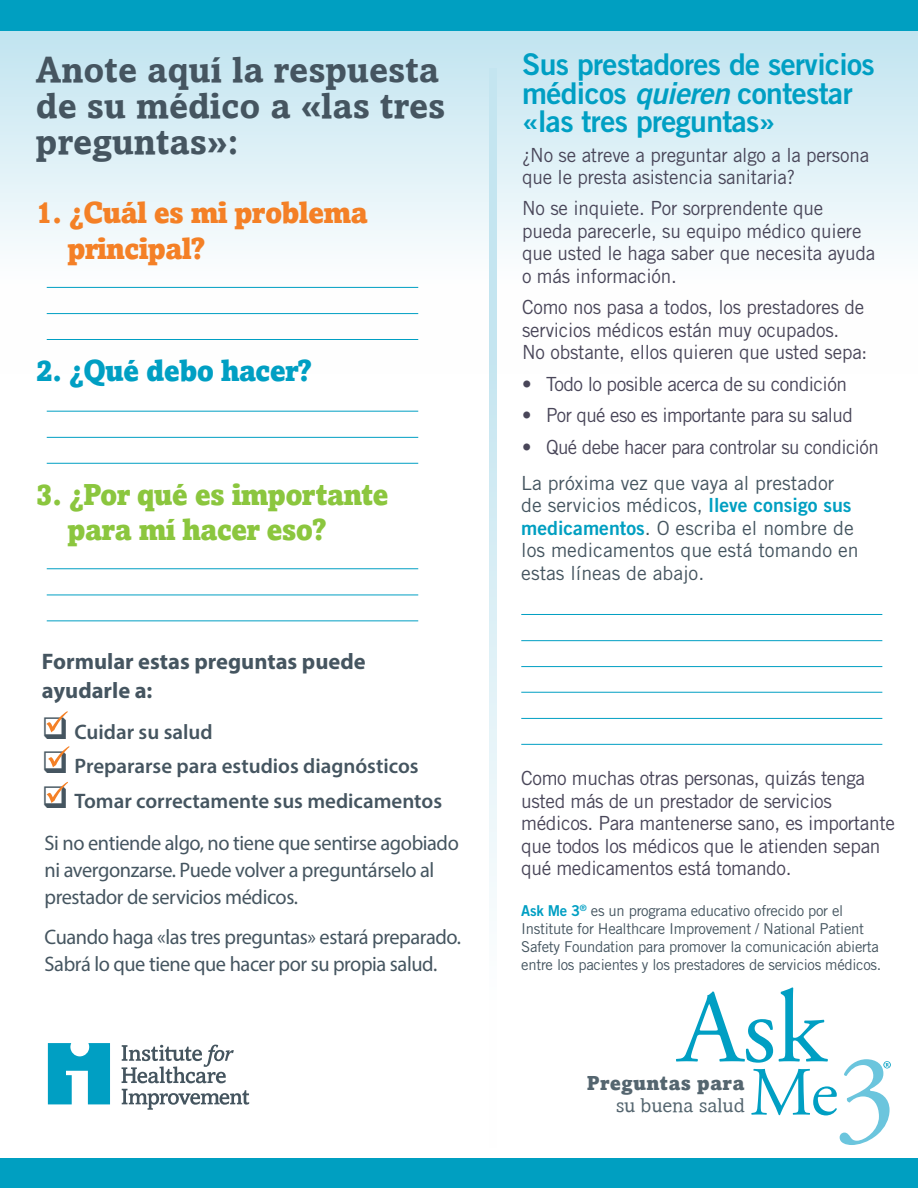
<style>
.page{position:relative;width:918px;height:1188px;background:#fff}
.page>*{position:absolute;margin:0;border:0;box-sizing:border-box;transform-origin:0 0}
.Heading{font:700 36px/36px "Amasis";color:#455560}
.Heading-2{font:30px/28.5px "Trade Gothic LT Std Bd 2";letter-spacing:-.02em;color:#009fc3}
.t1{font:900 30px/34.5px "Amasis MT Std";letter-spacing:-.03em;color:#8bc63e;scale:.96 1}
.t2{font:900 30px/36px "Amasis MT Std";letter-spacing:-.03em;color:#f48026;scale:.96 1}
.t3{font:900 30px "Amasis MT Std";letter-spacing:-.03em;color:#009fc3;scale:.96 1}
.Heading-3{font:700 22.5px/28.5px "Myriad Pro";color:#455560}
.text{font:21px/27px "Myriad Pro";letter-spacing:-.02em;color:#455560}
.text-2{font:600 21px "Myriad Pro";color:#455560}
.large_text_2{font:900 20.1px/22.5px "Amasis MT Std";letter-spacing:.01em;color:#54656f;text-align:right}
.text-3{font:19.5px/22.5px "Trade Gothic LT Std";letter-spacing:-.01em;color:#494659}
.text-4{font:19.5px/22.5px "Trade Gothic LT Std";color:#455560}
.text-5{font:19.5px "Trade Gothic LT Std";letter-spacing:-.03em;color:#494659;scale:.96 1}
.text-6{font:19.5px "Trade Gothic LT Std";letter-spacing:-.03em;color:#494659}
.t4{font:15px/18px "Trade Gothic LT Std";letter-spacing:-.02em;color:#455560}
.s1{font-family:"Trade Gothic LT Std Bd 2 Obl"}
.s2{font-family:"Trade Gothic LT Std Bd 2";color:#009fc1}
.s3{font-family:"Trade Gothic LT Std Bd 2";color:#009fc3}
.s4{font-family:"Amasis";font-weight:400}
</style>
<div class="page">
<svg style="left:46px;top:711px;width:22px;height:21px"></svg>
<svg style="left:48px;top:746px;width:22px;height:21px"></svg>
<svg style="left:47px;top:782px;width:21px;height:21px"></svg>
<div style="left:0;top:0;width:918px;height:374px;background:linear-gradient(to bottom,#b9e1ee,#fff)"></div>
<div style="left:0;top:0;width:918px;height:30px;background:#009fc1"></div>
<div style="left:0;top:1159px;width:918px;height:29px;background:#009fc1"></div>
<svg style="left:489px;top:68px;width:7px;height:830px;background:#d4ebf3"></svg>
<hr style="left:47px;top:287px;width:371px;height:1px;background:#009fc3">
<hr style="left:47px;top:313px;width:371px;height:1px;background:#009fc3">
<hr style="left:47px;top:339px;width:371px;height:1px;background:#009fc3">
<hr style="left:47px;top:568px;width:371px;height:1px;background:#009fc3">
<hr style="left:47px;top:595px;width:371px;height:1px;background:#009fc3">
<hr style="left:47px;top:621px;width:371px;height:1px;background:#009fc3">
<hr style="left:47px;top:411px;width:371px;height:1px;background:#009fc3">
<hr style="left:47px;top:437px;width:371px;height:1px;background:#009fc3">
<hr style="left:47px;top:463px;width:371px;height:1px;background:#009fc3">
<hr style="left:521px;top:614px;width:361px;height:1px;background:#009fc3">
<hr style="left:521px;top:640px;width:361px;height:1px;background:#009fc3">
<hr style="left:521px;top:666px;width:361px;height:1px;background:#009fc3">
<hr style="left:521px;top:692px;width:361px;height:1px;background:#009fc3">
<hr style="left:521px;top:718px;width:361px;height:1px;background:#009fc3">
<hr style="left:521px;top:744px;width:361px;height:1px;background:#009fc3">
<svg style="left:676px;top:987px;width:215px;height:158px"></svg>
<svg style="left:48px;top:1043px;width:62px;height:61px"></svg>
<svg style="left:122px;top:1089px;width:127px;height:21px"></svg>
<svg style="left:122px;top:1045px;width:112px;height:38px"></svg>
<p class="Heading" style="left:36px;top:51px;width:411px">Anote aquí la respuesta de su médico a «las tres preguntas»:</p>
<p class="t2" style="left:67px;top:194px;width:314px;text-indent:-32px">1. ¿Cuál es mi problema principal?</p>
<p class="t3" style="left:36px;top:352px;width:289px">2. ¿Qué debo hacer?</p>
<p class="Heading-2" style="left:522px;top:50px;width:354px">Sus prestadores de servicios médicos <span class="s1">quieren</span> contestar «las tres preguntas»</p>
<p class="text-3" style="left:522px;top:143px;width:349px">¿No se atreve a preguntar algo a la persona que le presta asistencia sanitaria?</p>
<p class="text-3" style="left:522px;top:197px;width:355px">No se inquiete. Por sorprendente que pueda parecerle, su equipo médico quiere que usted le haga saber que necesita ayuda o más información.</p>
<p class="text-3" style="left:522px;top:296px;width:347px">Como nos pasa a todos, los prestadores de servicios médicos están muy ocupados.<br>No obstante, ellos quieren que usted sepa:</p>
<p class="text-6" style="left:522px;top:372px;width:326px">• Todo lo posible acerca de su condición</p>
<p class="text-5" style="left:522px;top:403px;width:346px">• Por qué eso es importante para su salud</p>
<p class="text-5" style="left:522px;top:435px;width:373px">• Qué debe hacer para controlar su condición</p>
<p class="t1" style="left:67px;top:477px;width:336px;text-indent:-32px">3. ¿Por qué es importante para mí hacer eso?</p>
<p class="text-4" style="left:521px;top:472px;width:339px">La próxima vez que vaya al prestador de servicios médicos, <span class="s2">lleve consigo sus medicamentos</span>. O escriba el nombre de los medicamentos que está tomando en estas líneas de abajo.</p>
<p class="Heading-3" style="left:42px;top:647px;width:325px">Formular estas preguntas puede ayudarle a:</p>
<p class="text-2" style="left:42px;top:718px;width:172px">❑ Cuidar su salud</p>
<p class="text-2" style="left:42px;top:753px;width:378px">❑ Prepararse para estudios diagnósticos</p>
<p class="text-2" style="left:42px;top:787px;width:402px">❑ Tomar correctamente sus medicamentos</p>
<p class="text" style="left:45px;top:829px;width:416px">Si no entiende algo, no tiene que sentirse agobiado ni avergonzarse. Puede volver a preguntárselo al prestador de servicios médicos.</p>
<p class="text" style="left:45px;top:923px;width:418px">Cuando haga «las tres preguntas» estará preparado.<br>Sabrá lo que tiene que hacer por su propia salud.</p>
<p class="text-3" style="left:521px;top:767px;width:375px">Como muchas otras personas, quizás tenga usted más de un prestador de servicios médicos. Para mantenerse sano, es importante que todos los médicos que le atienden sepan qué medicamentos está tomando.</p>
<p class="t4" style="left:521px;top:902px;width:362px"><span class="s3">Ask Me 3</span><sup>®</sup> es un programa educativo ofrecido por el Institute for Healthcare Improvement / National Patient Safety Foundation para promover la comunicación abierta entre los pacientes y los prestadores de servicios médicos.</p>
<p class="large_text_2" style="left:587px;top:1071px;width:159px">Preguntas para <span class="s4">su buena salud</span></p>
</div>
